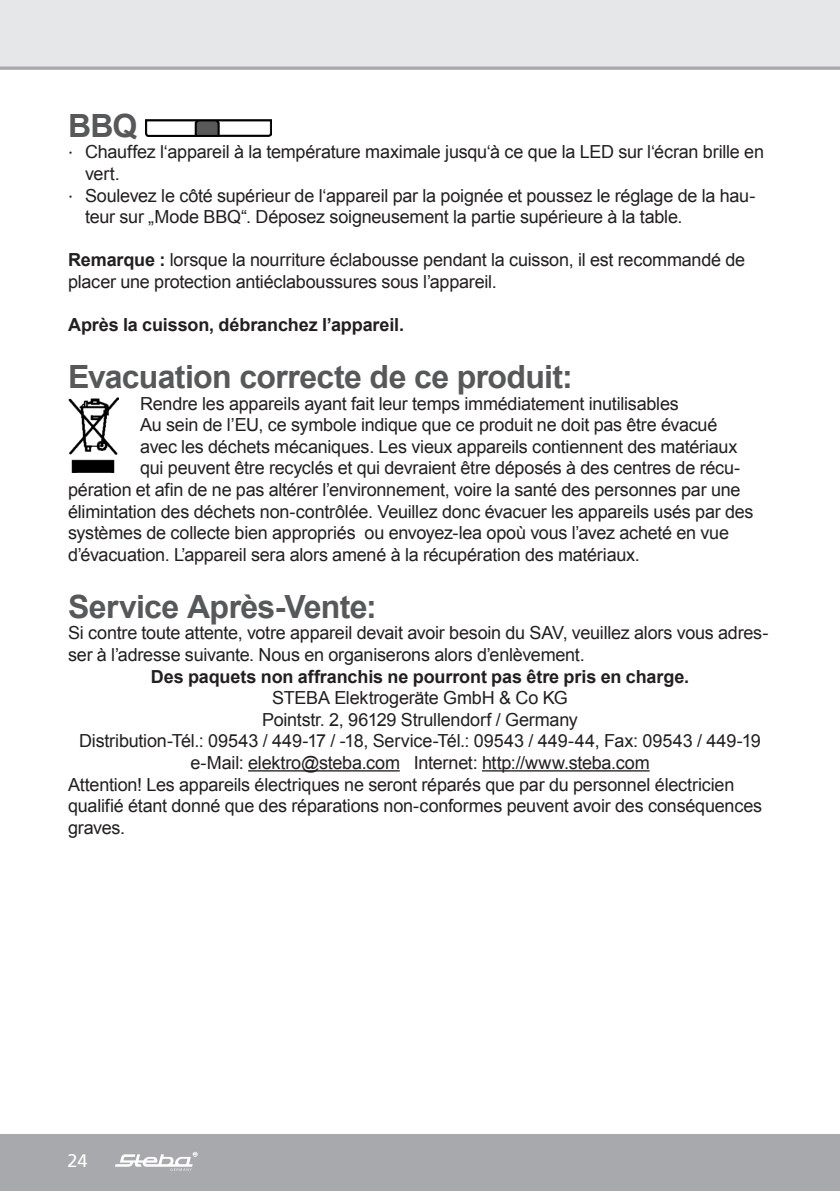
<style>
.page{position:relative;width:840px;height:1191px;background:#fff}
.page>*{position:absolute;margin:0;border:0;box-sizing:border-box;transform-origin:0 0}
.t1{font:700 32px "Arial";letter-spacing:-.02em;color:#57585a}
.t2{font:18px/21.6px "Arial";letter-spacing:-.015em;color:#231f20}
.t3{font:700 18px "Arial";letter-spacing:-.005em;color:#231f20}
.t4{font:18px "Frutiger";color:#fff}
.s1{font-family:"Frutiger"}
.s2{font-weight:700}
</style>
<div class="page">
<div style="left:0;top:0;width:839px;height:68px;background:#e6e7e9"></div>
<hr style="left:839px;top:1134px;width:1px;height:57px;background:#a8a9ad">
<div style="left:0;top:1134px;width:839px;height:57px;background:#a8a9ad"></div>
<svg style="left:115px;top:1152px;width:82px;height:18px"></svg>
<svg style="left:0;top:66px;width:839px;height:4px;background:#b3b4b8"></svg>
<hr style="left:248px;top:770px;width:151px;height:1px;background:#231f20">
<hr style="left:481px;top:770px;width:168px;height:1px;background:#231f20">
<img style="left:145px;top:119px;width:127px;height:18px">
<img style="left:68px;top:397px;width:50px;height:75px">
<h1 class="t1" style="left:68px;top:104px;width:71px">BBQ</h1>
<p class="t2" style="left:68px;top:141px;width:697px"><span class="s1">∙</span> Chauffez l‘appareil à la température maximale jusqu‘à ce que la LED sur l‘écran brille en</p>
<p class="t2" style="left:85px;top:163px;width:36px">vert.</p>
<p class="t2" style="left:68px;top:185px;width:688px"><span class="s1">∙</span> Soulevez le côté supérieur de l‘appareil par la poignée et poussez le réglage de la hau-</p>
<p class="t2" style="left:85px;top:206px;width:598px">teur sur „Mode BBQ“. Déposez soigneusement la partie supérieure à la table.</p>
<p class="t2" style="left:68px;top:249px;width:678px"><span class="s2">Remarque :</span> lorsque la nourriture éclabousse pendant la cuisson, il est recommandé de placer une protection antiéclaboussures sous l’appareil.</p>
<p class="t3" style="left:68px;top:313px;width:337px">Après la cuisson, débranchez l’appareil.</p>
<h1 class="t1" style="left:68px;top:355px;width:506px">Evacuation correcte de ce produit:</h1>
<p class="t2" style="left:140px;top:393px;width:540px">Rendre les appareils ayant fait leur temps immédiatement inutilisables</p>
<p class="t2" style="left:140px;top:414px;width:578px">Au sein de l’EU, ce symbole indique que ce produit ne doit pas être évacué</p>
<p class="t2" style="left:140px;top:436px;width:598px">avec les déchets mécaniques. Les vieux appareils contiennent des matériaux</p>
<p class="t2" style="left:140px;top:457px;width:601px">qui peuvent être recyclés et qui devraient être déposés à des centres de récu-</p>
<p class="t2" style="left:68px;top:479px;width:673px">pération et afin de ne pas altérer l’environnement, voire la santé des personnes par une</p>
<p class="t2" style="left:68px;top:501px;width:686px">élimintation des déchets non-contrôlée. Veuillez donc évacuer les appareils usés par des</p>
<p class="t2" style="left:68px;top:522px;width:662px">systèmes de collecte bien appropriés ou envoyez-lea opoù vous l’avez acheté en vue</p>
<p class="t2" style="left:68px;top:544px;width:573px">d’évacuation. L’appareil sera alors amené à la récupération des matériaux.</p>
<h1 class="t1" style="left:68px;top:585px;width:310px">Service Après-Vente:</h1>
<p class="t2" style="left:68px;top:622px;width:701px">Si contre toute attente, votre appareil devait avoir besoin du SAV, veuillez alors vous adres&shy;ser à l’adresse suivante. Nous en organiserons alors d’enlèvement.</p>
<p class="t3" style="left:151px;top:664px;width:539px">Des paquets non affranchis ne pourront pas être pris en charge.</p>
<p class="t2" style="left:272px;top:687px;width:297px">STEBA Elektrogeräte GmbH &amp; Co KG</p>
<p class="t2" style="left:262px;top:709px;width:317px">Pointstr. 2, 96129 Strullendorf / Germany</p>
<p class="t2" style="left:79px;top:730px;width:683px">Distribution-Tél.: 09543 / 449-17 / -18, Service-Tél.: 09543 / 449-44, Fax: 09543 / 449-19</p>
<p class="t2" style="left:190px;top:752px;width:460px">e-Mail: elektro@steba.com Internet: http://www.steba.com</p>
<p class="t2" style="left:68px;top:773px;width:667px">Attention! Les appareils électriques ne seront réparés que par du personnel électricien</p>
<p class="t2" style="left:68px;top:795px;width:695px">qualifié étant donné que des réparations non-conformes peuvent avoir des conséquences</p>
<p class="t2" style="left:68px;top:817px;width:59px">graves.</p>
<p class="t4" style="left:67px;top:1149px;width:22px">24</p>
</div>
